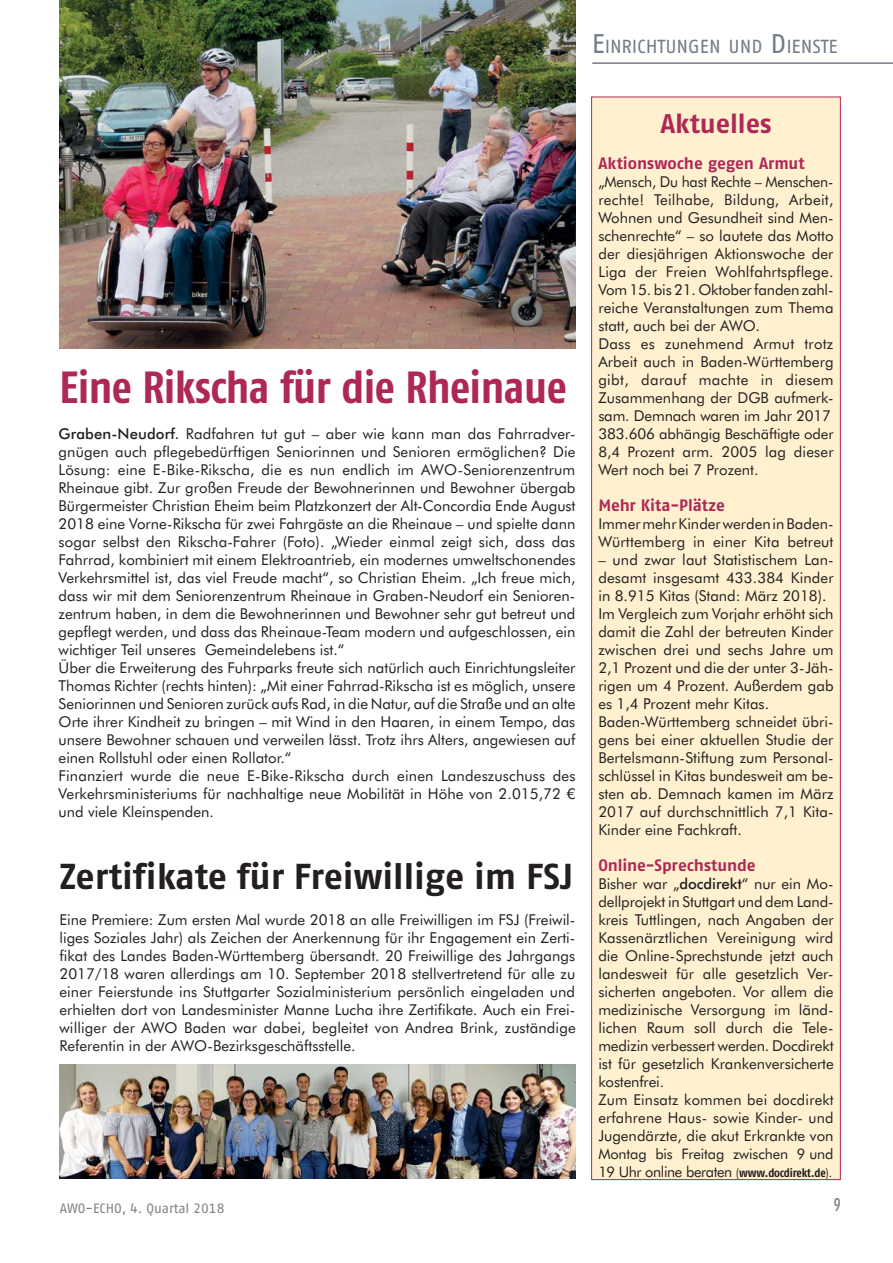
<style>
.page{position:relative;width:893px;height:1263px;background:#fff}
.page>*{position:absolute;margin:0;border:0;box-sizing:border-box;transform-origin:0 0}
.t1{font:700 45px "AWO Fago Cond";letter-spacing:-.015em;color:#ae2856}
.t2{font:700 36px "AWO Fago Office";color:#231f20}
.t3{font:700 27px "AWO Fago Office";color:#ae2856}
.t4{font:18.9px "AWO Fago Office";color:#747c84}
.t5{font:500 condensed 18px "Futura BT";color:#808285}
.t6{font:700 16.5px "AWO Fago Office";color:#ae2856}
.t7{font:15px/18px "Futura BT";color:#231f20}
.t8{font:14.55px "Futura BT";letter-spacing:-.01em;color:#231f20}
.t9{font:13.5px "AWO Fago Office";color:#808285}
.t10{font:700 12px "AWO Fago Cond";letter-spacing:-.01em;color:#231f20}
.s1{font-size:27px}
.s2{font-weight:500}
.s3{font-size:15px}
.s4{font-size:14.55px}
.s5{font-family:"Futura BT";font-weight:400;font-size:14.55px}
.s6{font-family:"Futura BT";font-weight:400;font-size:15px}
.s7{font-family:"Futura BT";font-weight:400}
</style>
<div class="page">
<hr style="left:592px;top:62px;width:301px;height:2px;background:#747c84">
<div style="left:592px;top:97px;width:248px;height:1083px;background:#fff1d0"></div>
<img style="left:60px;top:1064px;width:515px;height:115px">
<img style="left:59px;top:0;width:516px;height:349px">
<p class="t4" style="left:592px;top:40px;width:247px"><span class="s1">E</span>INRICHTUNGEN UND <span class="s1">D</span>IENSTE</p>
<h1 class="t1" style="left:59px;top:370px;width:509px">Eine Rikscha für die Rheinaue</h1>
<p class="t7" style="left:59px;top:426px;width:518px"><span class="s2">Graben-Neudorf.</span> Radfahren tut gut – aber wie kann man das Fahrradver&shy;gnügen auch pflegebedürftigen Seniorinnen und Senioren ermöglichen? Die Lösung: eine E-Bike-Rikscha, die es nun endlich im AWO-Seniorenzentrum Rheinaue gibt. Zur großen Freude der Bewohnerinnen und Bewohner übergab Bürgermeister Christian Eheim beim Platzkonzert der Alt-Concordia Ende August 2018 eine Vorne-Rikscha für zwei Fahrgäste an die Rheinaue – und spielte dann sogar selbst den Rikscha-Fahrer (Foto). „Wieder einmal zeigt sich, dass das Fahrrad, kombiniert mit einem Elektroantrieb, ein modernes umweltschonendes Verkehrsmittel ist, das viel Freude macht“, so Christian Eheim. „Ich freue mich, dass wir mit dem Seniorenzentrum Rheinaue in Graben-Neudorf ein Senioren&shy;zentrum haben, in dem die Bewohnerinnen und Bewohner sehr gut betreut und gepflegt werden, und dass das Rheinaue-Team modern und aufgeschlossen, ein wichtiger Teil unseres Gemeindelebens ist.“<br>Über die Erweiterung des Fuhrparks freute sich natürlich auch Einrichtungsleiter Thomas Richter (rechts hinten): „Mit einer Fahrrad-Rikscha ist es möglich, unsere Seniorinnen und Senioren zurück aufs Rad, in die Natur, auf die Straße und an alte Orte ihrer Kindheit zu bringen – mit Wind in den Haaren, in einem Tempo, das unsere Bewohner schauen und verweilen lässt. Trotz ihrs Alters, angewiesen auf einen Rollstuhl oder einen Rollator.“<br>Finanziert wurde die neue E-Bike-Rikscha durch einen Landeszuschuss des Verkehrsministeriums für nachhaltige neue Mobilität in Höhe von 2.015,72 € und viele Kleinspenden.</p>
<h2 class="t2" style="left:59px;top:863px;width:515px">Zertifikate für Freiwillige im FSJ</h2>
<p class="t7" style="left:59px;top:912px;width:518px;text-align:justify">Eine Premiere: Zum ersten Mal wurde 2018 an alle Freiwilligen im FSJ (Freiwil&shy;liges Soziales Jahr) als Zeichen der Anerkennung für ihr Engagement ein Zerti&shy;fikat des Landes Baden-Württemberg übersandt. 20 Freiwillige des Jahrgangs 2017/18 waren allerdings am 10. September 2018 stellvertretend für alle zu einer Feierstunde ins Stuttgarter Sozialministerium persönlich eingeladen und erhielten dort von Landesminister Manne Lucha ihre Zertifikate. Auch ein Frei&shy;williger der AWO Baden war dabei, begleitet von Andrea Brink, zuständige Referentin in der AWO-Bezirksgeschäftsstelle.</p>
<h3 class="t3" style="left:660px;top:113px;width:113px">Aktuelles</h3>
<p class="t6" style="left:598px;top:157px;width:208px">Aktionswoche gegen Armut</p>
<p class="t7" style="left:598px;top:174px;width:237px">„Mensch, Du hast Rechte – Menschen&shy;rechte! Teilhabe, Bildung, Arbeit,<br>Wohnen und Gesundheit sind Men&shy;schenrechte“ – so lautete das Motto der diesjährigen Aktionswoche der<br>Liga der Freien Wohlfahrtspflege.<br>Vom 15. bis 21. Oktober fanden zahl&shy;reiche Veranstaltungen zum Thema statt, auch bei der AWO.<br>Dass es zunehmend Armut trotz<br>Arbeit auch in Baden-Württemberg gibt, darauf machte in diesem<br>Zusammenhang der DGB aufmerk&shy;sam. Demnach waren im Jahr 2017</p>
<p class="t8" style="left:598px;top:428px;width:237px"><span class="s3">383.606</span> abhängig Beschäftigte oder</p>
<p class="t7" style="left:598px;top:444px;width:237px"><span class="s4">8,4 Prozent</span> arm. 2005 lag dieser<br>Wert noch bei 7 Prozent.</p>
<p class="t6" style="left:598px;top:499px;width:128px">Mehr Kita-Plätze</p>
<p class="t7" style="left:598px;top:516px;width:237px">Immer mehr Kinder werden in Baden-<br>Württemberg in einer Kita betreut</p>
<p class="t7" style="left:598px;top:552px;width:237px">– und zwar laut Statistischem Lan&shy;desamt insgesamt 433.384 Kinder in 8.915 Kitas (Stand: März 2018).<br>Im Vergleich zum Vorjahr erhöht sich damit die Zahl der betreuten Kinder zwischen drei und sechs Jahre um 2,1 Prozent und die der unter 3-Jäh&shy;rigen um 4 Prozent. Außerdem gab es 1,4 Prozent mehr Kitas.<br>Baden-Württemberg schneidet übri&shy;gens bei einer aktuellen Studie der Bertelsmann-Stiftung zum Personal&shy;schlüssel in Kitas bundesweit am be&shy;sten ab. Demnach kamen im März 2017 auf durchschnittlich 7,1 Kita-Kinder eine Fachkraft.</p>
<p class="t6" style="left:598px;top:859px;width:159px">Online-Sprechstunde</p>
<p class="t7" style="left:598px;top:876px;width:237px">Bisher war „<span class="s2">docdirekt</span>“ nur ein Mo&shy;dellprojekt in Stuttgart und dem Land&shy;kreis Tuttlingen, nach Angaben der Kassenärztlichen Vereinigung wird die Online-Sprechstunde jetzt auch landesweit für alle gesetzlich Ver&shy;sicherten angeboten. Vor allem die medizinische Versorgung im länd&shy;lichen Raum soll durch die Tele&shy;medizin verbessert werden. Docdirekt ist für gesetzlich Krankenversicherte kostenfrei.<br>Zum Einsatz kommen bei docdirekt erfahrene Haus- sowie Kinder- und Jugendärzte, die akut Erkrankte von</p>
<p class="t8" style="left:598px;top:1148px;width:237px">Montag bis Freitag zwischen 9 und</p>
<p class="t10" style="left:598px;top:1168px;width:235px"><span class="s5">19 Uhr</span> <span class="s6">online beraten</span> <span class="s7">(</span>www.docdirekt.de<span class="s7">).</span></p>
<p class="t9" style="left:60px;top:1203px;width:166px">AWO-ECHO, 4. Quartal 2018</p>
<p class="t5" style="left:834px;top:1198px;width:8px">9</p>
</div>
